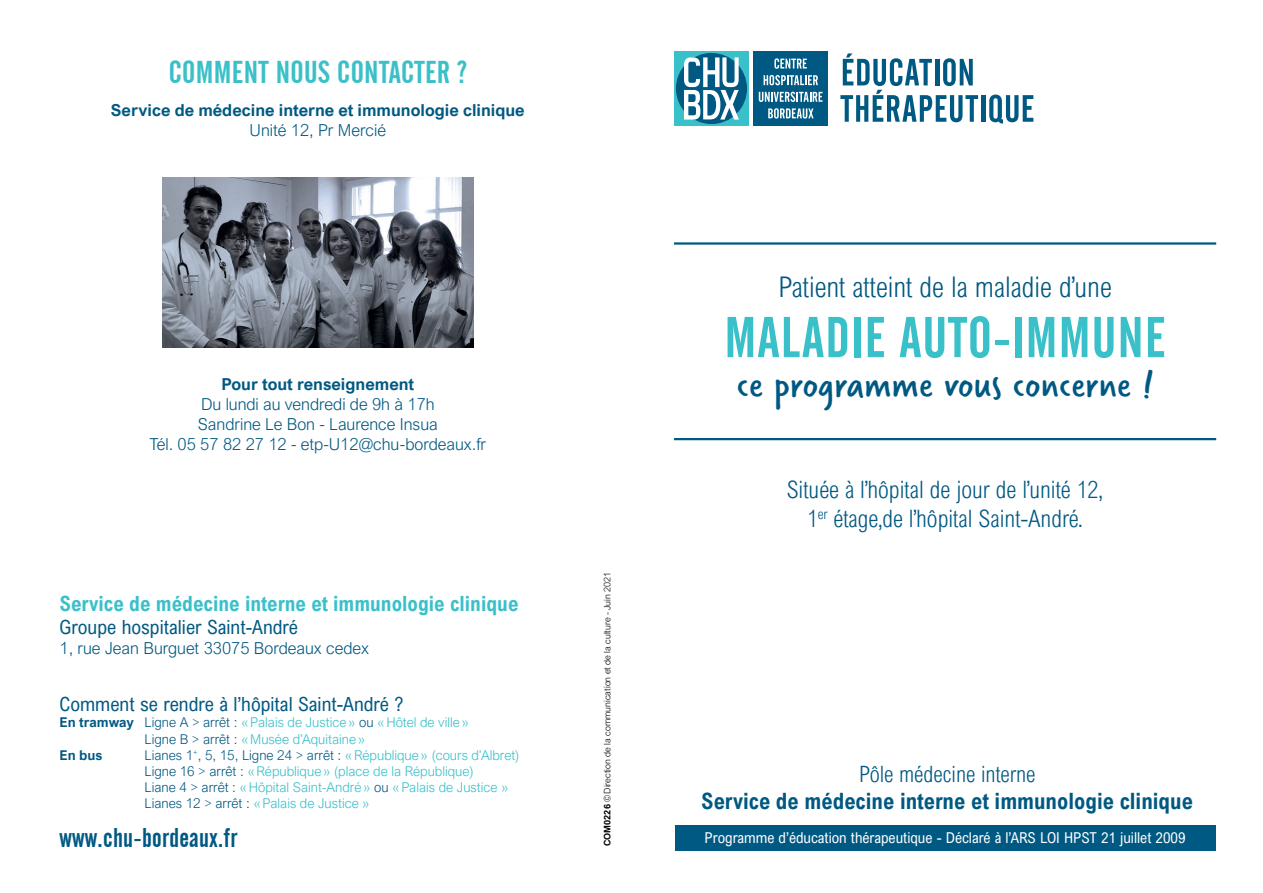
<style>
.page{position:relative;width:1263px;height:893px;background:#fff}
.page>*{position:absolute;margin:0;border:0;box-sizing:border-box;transform-origin:0 0}
.t1{font:57px "Alternate Gothic No 2 BT";letter-spacing:.02em;color:#3ac0c9}
.t2{font:42px "Verveine";letter-spacing:.01em;color:#005982}
.t3{font:31.5px "Alternate Gothic No 2 BT";letter-spacing:.01em;color:#3ac0c9}
.t4{font:300 28.5px "Arial Nova Cond";color:#005982}
.t5{font:27px "Alternate Gothic No 2 BT";letter-spacing:.01em;color:#005982}
.t6{font:300 24px/28.8px "Arial Nova Cond";color:#005982;text-align:center}
.t7{font:700 22.5px "Arial Nova Cond";color:#005982}
.t8{font:300 22.5px "Arial Nova Cond";color:#005982}
.t9{font:700 21px "Arial Nova Cond";color:#3ac0c9}
.t10{font:19.5px "Arial Nova Cond";color:#005982}
.t11{font:300 16.5px/19.8px "Arial Nova";color:#005982;text-align:center}
.t12{font:700 16.5px "Arial Nova";color:#005982}
.t13{font:15px "Arial Nova Cond";color:#fff}
.t14{font:300 13.5px/16.2px "Arial Nova";color:#3ac0c9}
.t15{font:700 13.5px "Arial Nova";color:#005982}
.t16{font:300 9px "Arial Nova";color:#000}
.s1{font-weight:700;color:#005982}
.s2{color:#005982}
.s3{font-weight:700}
</style>
<div class="page">
<div style="left:675px;top:825px;width:540px;height:25px;background:#005982"></div>
<div style="left:753px;top:51px;width:75px;height:75px;background:#005982"></div>
<svg style="left:774px;top:58px;width:33px;height:11px"></svg>
<svg style="left:763px;top:75px;width:55px;height:10px"></svg>
<svg style="left:759px;top:92px;width:63px;height:10px"></svg>
<svg style="left:768px;top:108px;width:46px;height:11px"></svg>
<div style="left:674px;top:51px;width:75px;height:75px;background:#3ac0c9"></div>
<div style="left:676px;top:53px;width:71px;height:71px;background:#005982;border-radius:50%"></div>
<svg style="left:684px;top:57px;width:55px;height:63px"></svg>
<svg style="left:840px;top:53px;width:138px;height:69px"></svg>
<hr style="left:981px;top:95px;width:4px;height:27px;background:#005982">
<svg style="left:989px;top:95px;width:44px;height:29px"></svg>
<hr style="left:674px;top:242px;width:542px;height:3px;background:#005982">
<hr style="left:674px;top:438px;width:542px;height:2px;background:#005982">
<img style="left:162px;top:177px;width:312px;height:171px">
<h3 class="t3" style="left:169px;top:55px;width:299px">COMMENT NOUS CONTACTER ?</h3>
<p class="t12" style="left:111px;top:101px;width:415px">Service de médecine interne et immunologie clinique</p>
<p class="t11" style="left:250px;top:120px;width:138px">Unité 12, Pr Mercié</p>
<p class="t12" style="left:221px;top:375px;width:194px">Pour tout renseignement</p>
<p class="t11" style="left:150px;top:395px;width:338px">Du lundi au vendredi de 9h à 17h<br>Sandrine Le Bon - Laurence Insua<br>Tél. 05 57 82 27 12 - etp-U12@chu-bordeaux.fr</p>
<h3 class="t9" style="left:60px;top:590px;width:460px">Service de médecine interne et immunologie clinique</h3>
<h3 class="t10" style="left:60px;top:615px;width:240px">Groupe hospitalier Saint-André</h3>
<p class="t11" style="left:60px;top:638px;width:311px">1, rue Jean Burguet 33075 Bordeaux cedex</p>
<h3 class="t10" style="left:60px;top:692px;width:345px">Comment se rendre à l’hôpital Saint-André ?</h3>
<p class="t14" style="left:60px;top:715px;width:411px"><span class="s1">En tramway</span> <span class="s2">Ligne A &gt; arrêt :</span> « Palais de Justice » <span class="s2">ou</span> « Hôtel de ville »</p>
<p class="t14" style="left:145px;top:731px;width:222px"><span class="s2">Ligne B &gt; arrêt :</span> « Musée d’Aquitaine »</p>
<p class="t15" style="left:60px;top:747px;width:44px">En bus</p>
<p class="t14" style="left:145px;top:747px;width:376px"><span class="s2">Lianes 1</span><sup>+</sup><span class="s2">, 5, 15, Ligne 24 &gt; arrêt :</span> « République » (cours d’Albret)<br><span class="s2">Ligne 16 &gt; arrêt :</span> « République » (place de la République)<br><span class="s2">Liane 4 &gt; arrêt :</span> « Hôpital Saint-André » <span class="s2">ou</span> « Palais de Justice » <span class="s2">Lianes 12 &gt; arrêt :</span> « Palais de Justice »</p>
<h3 class="t5" style="left:60px;top:822px;width:180px">www.chu-bordeaux.fr</h3>
<p class="t16" style="left:602px;top:846px;width:276px;rotate:-90deg"><span class="s3">COM0226</span> © Direction de la communication et de la culture - Juin 2021</p>
<h3 class="t4" style="left:778px;top:270px;width:335px">Patient atteint de la maladie d’une</h3>
<h1 class="t1" style="left:724px;top:306px;width:443px">MALADIE AUTO-IMMUNE</h1>
<h2 class="t2" style="left:737px;top:355px;width:418px">ce programme vous concerne !</h2>
<h3 class="t6" style="left:787px;top:475px;width:318px">Située à l’hôpital de jour de l’unité 12,<br>1<sup>er</sup> étage,de l’hôpital Saint-André.</h3>
<h3 class="t8" style="left:859px;top:760px;width:178px">Pôle médecine interne</h3>
<h3 class="t7" style="left:701px;top:787px;width:493px">Service de médecine interne et immunologie clinique</h3>
<p class="t13" style="left:705px;top:829px;width:482px">Programme d’éducation thérapeutique - Déclaré à l’ARS LOI HPST 21 juillet 2009</p>
</div>
